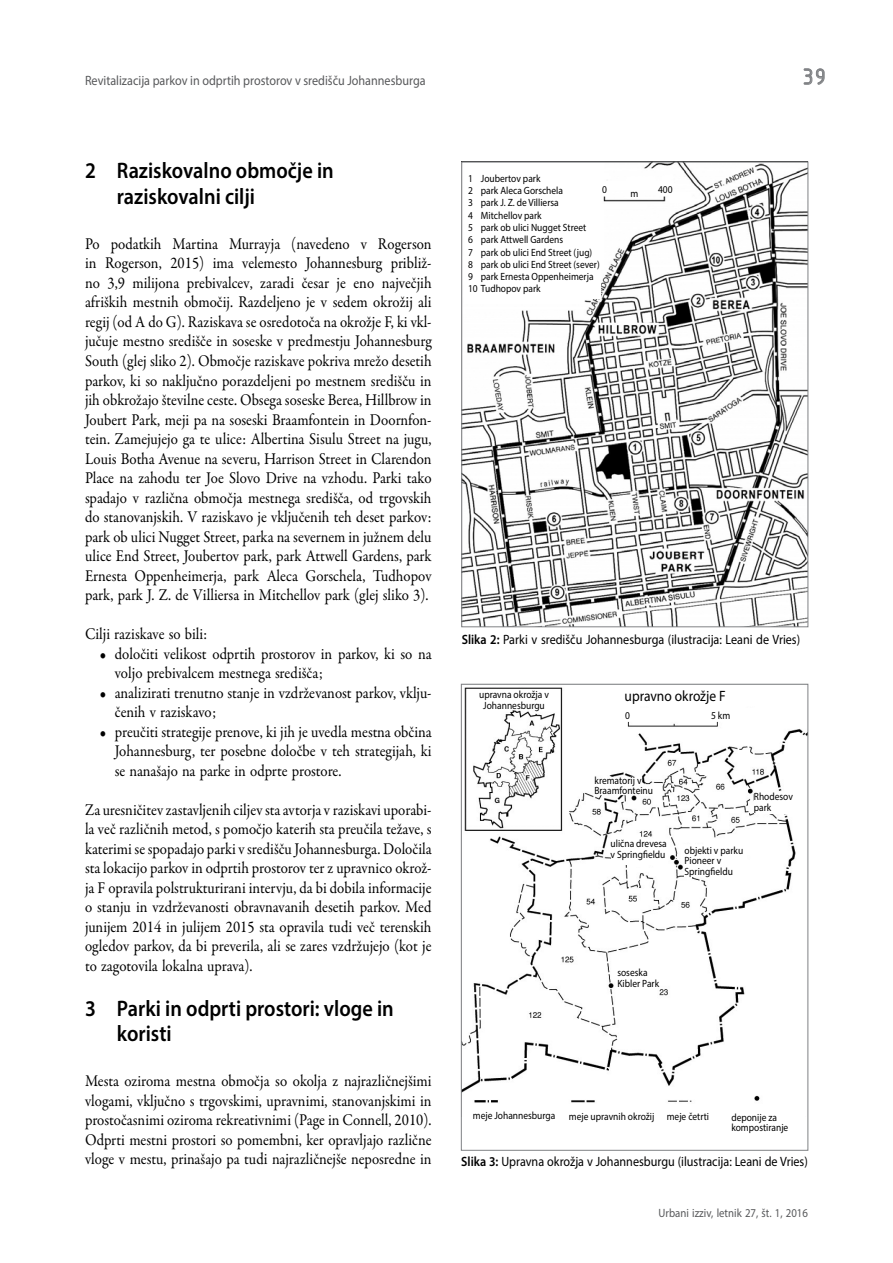
<style>
.page{position:relative;width:893px;height:1263px;background:#fff}
.page>*{position:absolute;margin:0;border:0;box-sizing:border-box;transform-origin:0 0}
.t1{font:24px "ISOCTEUR";color:#808285}
.t2{font:600 22.5px/25.5px "Myriad Pro";color:#000;scale:.9 1}
.t3{font:16.5px/19.5px "Garamond Premr Pro";color:#000;text-align:justify;scale:.9 1}
.t4{font:15px "Myriad Pro";color:#000;scale:.9 1}
.t5{font:13.5px "Myriad Pro";color:#000;scale:.9 1}
.t6{font:13.5px "Myriad Pro";color:#58595b;scale:.9 1}
.t7{font:12px "Myriad Pro";color:#58595b;scale:.9 1}
.t8{font:10.5px/12.3px "Myriad Pro";color:#000;scale:.9 1}
.s1{font-weight:600}
</style>
<div class="page">
<svg style="left:803px;top:68px;width:22px;height:17px"></svg>
<img style="left:463px;top:164px;width:343px;height:461px">
<div style="left:461px;top:162px;width:347px;height:465px;border:1px solid #808285"></div>
<div style="left:468px;top:174px;width:133px;height:125px;background:#fff"></div>
<img style="left:463px;top:687px;width:343px;height:416px">
<div style="left:611px;top:839px;width:57px;height:26px;background:#fff"></div>
<div style="left:685px;top:846px;width:62px;height:30px;background:#fff"></div>
<div style="left:754px;top:792px;width:41px;height:21px;background:#fff"></div>
<p class="t6" style="left:85px;top:72px;width:380px">Revitalizacija parkov in odprtih prostorov v središču Johannesburga</p>
<h1 class="t1" style="left:799px;top:61px;width:31px">39</h1>
<h2 class="t2" style="left:117px;top:158px;width:242px;text-indent:-32px">2 Raziskovalno območje in raziskovalni cilji</h2>
<p class="t3" style="left:85px;top:234px;width:387px">Po podatkih Martina Murrayja (navedeno v Rogerson in Rogerson, 2015) ima velemesto Johannesburg približ&shy;no 3,9 milijona prebivalcev, zaradi česar je eno največjih afriških mestnih območij. Razdeljeno je v sedem okrožij ali regij (od A do G). Raziskava se osredotoča na okrožje F, ki vkl&shy;jučuje mestno središče in soseske v predmestju Johannesburg South (glej sliko 2). Območje raziskave pokriva mrežo desetih parkov, ki so naključno porazdeljeni po mestnem središču in jih obkrožajo številne ceste. Obsega soseske Berea, Hillbrow in Joubert Park, meji pa na soseski Braamfontein in Doornfon&shy;tein. Zamejujejo ga te ulice: Albertina Sisulu Street na jugu, Louis Botha Avenue na severu, Harrison Street in Clarendon Place na zahodu ter Joe Slovo Drive na vzhodu. Parki tako spadajo v različna območja mestnega središča, od trgovskih do stanovanjskih. V raziskavo je vključenih teh deset parkov: park ob ulici Nugget Street, parka na severnem in južnem delu ulice End Street, Joubertov park, park Attwell Gardens, park Ernesta Oppenheimerja, park Aleca Gorschela, Tudhopov park, park J. Z. de Villiersa in Mitchellov park (glej sliko 3).</p>
<p class="t3" style="left:85px;top:624px;width:137px">Cilji raziskave so bili:</p>
<p class="t3" style="left:115px;top:644px;width:353px;text-indent:-15px">• določiti velikost odprtih prostorov in parkov, ki so na voljo prebivalcem mestnega središča;</p>
<p class="t3" style="left:115px;top:683px;width:353px;text-indent:-15px">• analizirati trenutno stanje in vzdrževanost parkov, vklju&shy;čenih v raziskavo;</p>
<p class="t3" style="left:115px;top:722px;width:353px;text-indent:-15px">• preučiti strategije prenove, ki jih je uvedla mestna občina Johannesburg, ter posebne določbe v teh strategijah, ki se nanašajo na parke in odprte prostore.</p>
<p class="t3" style="left:85px;top:800px;width:387px">Za uresničitev zastavljenih ciljev sta avtorja v raziskavi uporabi&shy;la več različnih metod, s pomočjo katerih sta preučila težave, s katerimi se spopadajo parki v središču Johannesburga. Določila sta lokacijo parkov in odprtih prostorov ter z upravnico okrož&shy;ja F opravila polstrukturirani intervju, da bi dobila informacije o stanju in vzdrževanosti obravnavanih desetih parkov. Med junijem 2014 in julijem 2015 sta opravila tudi več terenskih ogledov parkov, da bi preverila, ali se zares vzdržujejo (kot je to zagotovila lokalna uprava).</p>
<h2 class="t2" style="left:117px;top:995px;width:309px;text-indent:-32px">3 Parki in odprti prostori: vloge in koristi</h2>
<p class="t3" style="left:85px;top:1071px;width:387px">Mesta oziroma mestna območja so okolja z najrazličnejšimi vlogami, vključno s trgovskimi, upravnimi, stanovanjskimi in prostočasnimi oziroma rekreativnimi (Page in Connell, 2010).<br>Odprti mestni prostori so pomembni, ker opravljajo različne vloge v mestu, prinašajo pa tudi najrazličnejše neposredne in</p>
<p class="t8" style="left:468px;top:172px;width:148px">1 Joubertov park<br>2 park Aleca Gorschela<br>3 park J. Z. de Villiersa<br>4 Mitchellov park<br>5 park ob ulici Nugget Street<br>6 park Attwell Gardens<br>7 park ob ulici End Street (jug)<br>8 park ob ulici End Street (sever)<br>9 park Ernesta Oppenheimerja<br>10 Tudhopov park</p>
<p class="t8" style="left:602px;top:183px;width:7px">0</p>
<p class="t8" style="left:631px;top:187px;width:10px">m</p>
<p class="t8" style="left:658px;top:183px;width:18px">400</p>
<p class="t5" style="left:462px;top:631px;width:378px"><span class="s1">Slika 2:</span> Parki v središču Johannesburga (ilustracija: Leani de Vries)</p>
<p class="t8" style="left:479px;top:689px;width:79px;line-height:10.5px;text-align:center">upravna okrožja v<br>Johannesburgu</p>
<p class="t4" style="left:625px;top:686px;width:114px">upravno okrožje F</p>
<p class="t8" style="left:625px;top:709px;width:7px">0</p>
<p class="t8" style="left:711px;top:709px;width:23px">5 km</p>
<p class="t8" style="left:594px;top:775px;width:67px;line-height:10.5px">krematorij v<br>Braamfonteinu</p>
<p class="t8" style="left:611px;top:838px;width:64px;line-height:10.5px">ulična drevesa v Springfieldu</p>
<p class="t8" style="left:685px;top:845px;width:67px;line-height:10.5px">objekti v parku<br>Pioneer v<br>Springfieldu</p>
<p class="t8" style="left:754px;top:791px;width:45px;line-height:10.5px">Rhodesov park</p>
<p class="t8" style="left:617px;top:967px;width:48px;line-height:10.5px">soseska<br>Kibler Park</p>
<p class="t8" style="left:473px;top:1109px;width:93px">meje Johannesburga</p>
<p class="t8" style="left:569px;top:1110px;width:157px">meje upravnih okrožij meje četrti</p>
<p class="t8" style="left:731px;top:1112px;width:65px;line-height:10.5px">deponije za kompostiranje</p>
<p class="t5" style="left:461px;top:1153px;width:387px"><span class="s1">Slika 3:</span> Upravna okrožja v Johannesburgu (ilustracija: Leani de Vries)</p>
<p class="t7" style="left:658px;top:1205px;width:168px">Urbani izziv, letnik 27, št. 1, 2016</p>
</div>
